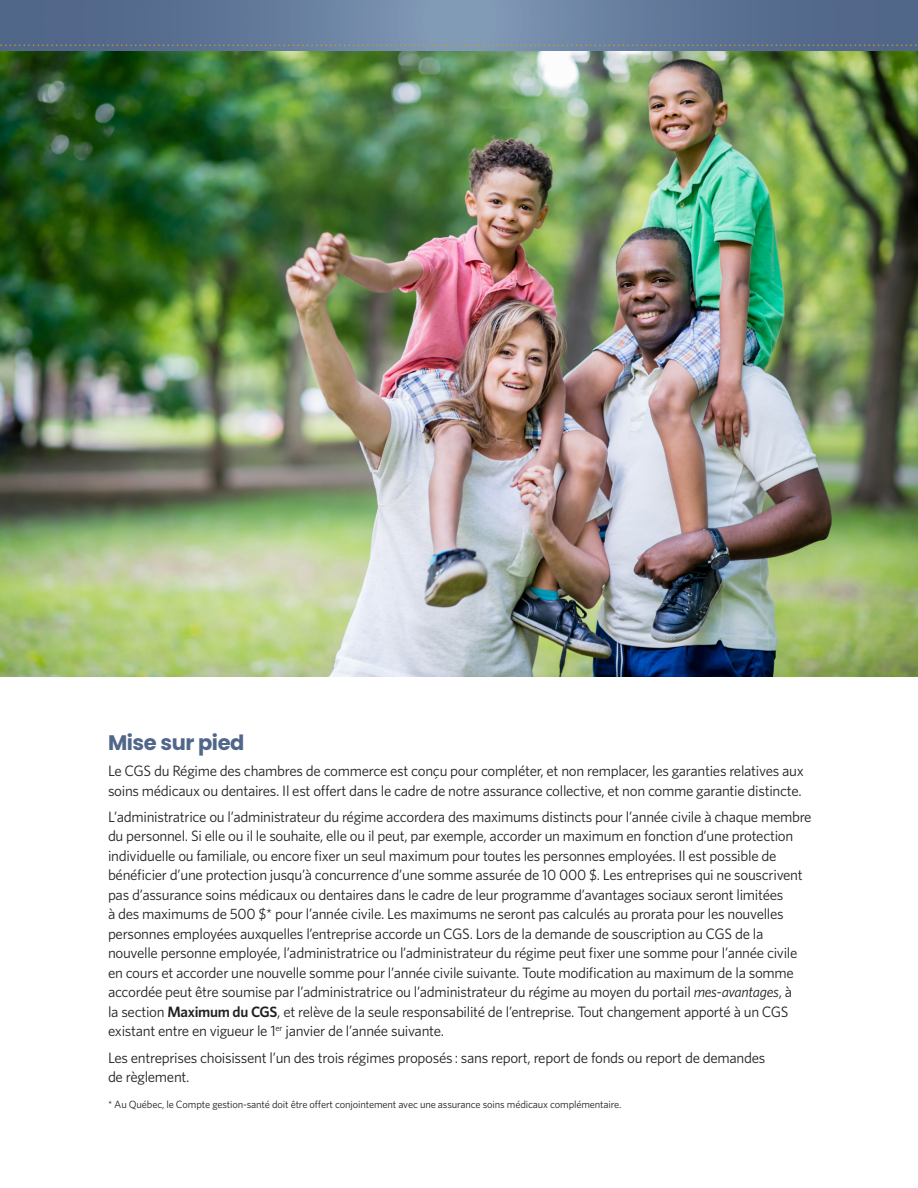
<style>
.page{position:relative;width:918px;height:1188px;background:#fff}
.page>*{position:absolute;margin:0;border:0;box-sizing:border-box;transform-origin:0 0}
.Large_Blue_Subhead{font:700 21px "Poppins";letter-spacing:-.02em;color:#51678a}
.Body_Copy_F{font:15px/19.5px "Whitney";letter-spacing:-.02em;color:#231f20}
.Body_Copy_F-2{font:10.5px "Whitney";letter-spacing:-.015em;color:#231f20}
.s1{font-style:italic}
.s2{font-weight:600}
</style>
<div class="page">
<svg style="left:0;top:0;width:918px;height:51px;background:#63799a"></svg>
<svg style="left:0;top:45px;width:918px;height:1px"></svg>
<img style="left:0;top:51px;width:918px;height:625px">
<p class="Large_Blue_Subhead" style="left:108px;top:730px;width:138px">Mise sur pied</p>
<p class="Body_Copy_F" style="left:108px;top:761px;width:697px">Le CGS du Régime des chambres de commerce est conçu pour compléter, et non remplacer, les garanties relatives aux soins médicaux ou dentaires. Il est offert dans le cadre de notre assurance collective, et non comme garantie distincte.</p>
<p class="Body_Copy_F" style="left:108px;top:807px;width:705px">L’administratrice ou l’administrateur du régime accordera des maximums distincts pour l’année civile à chaque membre du personnel. Si elle ou il le souhaite, elle ou il peut, par exemple, accorder un maximum en fonction d’une protection individuelle ou familiale, ou encore fixer un seul maximum pour toutes les personnes employées. Il est possible de bénéficier d’une protection jusqu’à concurrence d’une somme assurée de 10 000 $. Les entreprises qui ne souscrivent pas d’assurance soins médicaux ou dentaires dans le cadre de leur programme d’avantages sociaux seront limitées<br>à des maximums de 500 $* pour l’année civile. Les maximums ne seront pas calculés au prorata pour les nouvelles personnes employées auxquelles l’entreprise accorde un CGS. Lors de la demande de souscription au CGS de la nouvelle personne employée, l’administratrice ou l’administrateur du régime peut fixer une somme pour l’année civile en cours et accorder une nouvelle somme pour l’année civile suivante. Toute modification au maximum de la somme accordée peut être soumise par l’administratrice ou l’administrateur du régime au moyen du portail <span class="s1">mes-avantages</span>, à<br>la section <span class="s2">Maximum du CGS</span>, et relève de la seule responsabilité de l’entreprise. Tout changement apporté à un CGS existant entre en vigueur le 1<sup>er</sup> janvier de l’année suivante.</p>
<p class="Body_Copy_F" style="left:108px;top:1047px;width:659px">Les entreprises choisissent l’un des trois régimes proposés : sans report, report de fonds ou report de demandes de règlement.</p>
<p class="Body_Copy_F-2" style="left:108px;top:1098px;width:515px">* Au Québec, le Compte gestion-santé doit être offert conjointement avec une assurance soins médicaux complémentaire.</p>
</div>
